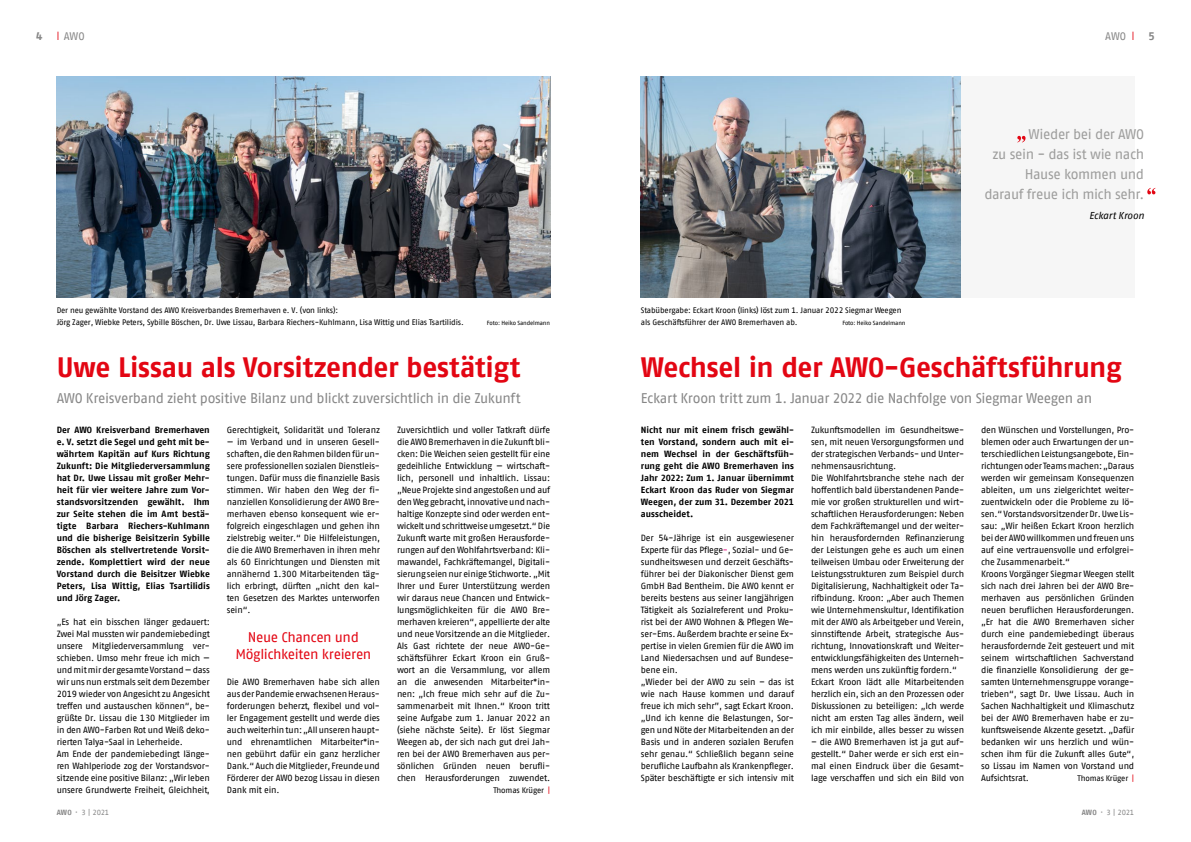
<style>
.page{position:relative;width:1191px;height:842px;background:#fff}
.page>*{position:absolute;margin:0;border:0;box-sizing:border-box;transform-origin:0 0}
.t1{font:700 28px "AWO Fago Office";letter-spacing:-.01em;color:#e30613}
.t2{font:14px "AWO Fago Office";letter-spacing:-.03em;color:#878787}
.t3{font:14px/20px "AWO Fago Office";letter-spacing:-.03em;color:#9d9d9c;text-align:right}
.t4{font:14px/17px "AWO Fago Office";letter-spacing:-.03em;color:#e30613;text-align:center}
.t5{font:11px "AWO Fago Office";color:#878787}
.t6{font:700 11px "AWO Fago Office";color:#878787}
.t7{font:italic 10px "AWO Fago Office";letter-spacing:-.015em;color:#000}
.t8{font:9px/12px "AWO Fago Office";letter-spacing:-.015em;color:#000}
.t9{font:700 9px/12px "AWO Fago Office";color:#000;text-align:justify}
.t10{font:8px/12px "AWO Fago Office";letter-spacing:-.015em;color:#000}
.t11{font:7.5px "AWO Fago Office";letter-spacing:-.03em;color:#878787}
.t12{font:6px "AWO Fago Office";letter-spacing:-.015em;color:#000}
.s1{font-size:9px;color:#e30613}
.s2{color:#e30613}
.s3{font-weight:700}
.s4{color:#e6007d}
</style>
<div class="page">
<img style="left:57px;top:77px;width:493px;height:221px">
<img style="left:641px;top:77px;width:320px;height:221px">
<div style="left:961px;top:77px;width:173px;height:221px;background:#f6f6f6"></div>
<svg style="left:1147px;top:188px;width:8px;height:6px"></svg>
<svg style="left:1017px;top:136px;width:8px;height:6px"></svg>
<p class="t6" style="left:36px;top:29px;width:8px">4</p>
<p class="t5" style="left:57px;top:30px;width:29px"><span class="s1">|</span> AWO</p>
<p class="t5" style="left:1105px;top:30px;width:31px">AWO <span class="s1">|</span></p>
<p class="t6" style="left:1148px;top:29px;width:8px">5</p>
<p class="t10" style="left:57px;top:304px;width:408px">Der neu gewählte Vorstand des AWO Kreisverbandes Bremerhaven e. V. (von links):<br>Jörg Zager, Wiebke Peters, Sybille Böschen, Dr. Uwe Lissau, Barbara Riechers-Kuhlmann, Lisa Wittig und Elias Tsartilidis.</p>
<p class="t12" style="left:487px;top:319px;width:65px">Foto: Heiko Sandelmann</p>
<h1 class="t1" style="left:57px;top:351px;width:465px">Uwe Lissau als Vorsitzender bestätigt</h1>
<h2 class="t2" style="left:57px;top:390px;width:465px">AWO Kreisverband zieht positive Bilanz und blickt zuversichtlich in die Zukunft</h2>
<p class="t8" style="left:397px;top:424px;width:155px;text-align:justify">Zuversichtlich und voller Tatkraft dürfe die AWO Bremerhaven in die Zukunft bli&shy;cken: Die Weichen seien gestellt für eine gedeihliche Entwicklung — wirtschaft&shy;lich, personell und inhaltlich. Lissau: „Neue Projekte sind angestoßen und auf den Weg gebracht, innovative und nach&shy;haltige Konzepte sind oder werden ent&shy;wickelt und schrittweise umgesetzt.“ Die Zukunft warte mit großen Herausforde&shy;rungen auf den Wohlfahrtsverband: Kli&shy;mawandel, Fachkräftemangel, Digitali&shy;sierung seien nur einige Stichworte. „Mit Ihrer und Eurer Unterstützung werden wir daraus neue Chancen und Entwick&shy;lungsmöglichkeiten für die AWO Bre&shy;merhaven kreieren“, appellierte der alte und neue Vorsitzende an die Mitglieder.<br>Als Gast richtete der neue AWO-Ge&shy;schäftsführer Eckart Kroon ein Gruß&shy;wort an die Versammlung, vor allem an die anwesenden Mitarbeiter*in&shy;nen: „Ich freue mich sehr auf die Zu&shy;sammenarbeit mit Ihnen.“ Kroon tritt seine Aufgabe zum 1. Januar 2022 an (siehe nächste Seite). Er löst Siegmar Weegen ab, der sich nach gut drei Jah&shy;ren bei der AWO Bremerhaven aus per&shy;sönlichen Gründen neuen berufli&shy;chen Herausforderungen zuwendet.</p>
<p class="t10" style="left:493px;top:784px;width:58px">Thomas Krüger <span class="s2">|</span></p>
<p class="t9" style="left:57px;top:424px;width:155px">Der AWO Kreisverband Bremerhaven e. V. setzt die Segel und geht mit be&shy;währtem Kapitän auf Kurs Richtung Zukunft: Die Mitgliederversammlung hat Dr. Uwe Lissau mit großer Mehr&shy;heit für vier weitere Jahre zum Vor&shy;standsvorsitzenden gewählt. Ihm zur Seite stehen die im Amt bestä&shy;tigte Barbara Riechers-Kuhlmann und die bisherige Beisitzerin Sybille Böschen als stellvertretende Vorsit&shy;zende. Komplettiert wird der neue Vorstand durch die Beisitzer Wiebke Peters, Lisa Wittig, Elias Tsartilidis und Jörg Zager.</p>
<p class="t8" style="left:57px;top:616px;width:155px">„Es hat ein bisschen länger gedauert:<br>Zwei Mal mussten wir pandemiebedingt unsere Mitgliederversammlung ver&shy;schieben. Umso mehr freue ich mich — und mit mir der gesamte Vorstand — dass wir uns nun erstmals seit dem Dezember 2019 wieder von Angesicht zu Angesicht treffen und austauschen können“, be&shy;grüßte Dr. Lissau die 130 Mitglieder im in den AWO-Farben Rot und Weiß deko&shy;rierten Talya-Saal in Leherheide.<br>Am Ende der pandemiebedingt länge&shy;ren Wahlperiode zog der Vorstandsvor&shy;sitzende eine positive Bilanz: „Wir leben unsere Grundwerte Freiheit, Gleichheit,</p>
<p class="t8" style="left:227px;top:424px;width:155px">Gerechtigkeit, Solidarität und Toleranz</p>
<p class="t8" style="left:227px;top:436px;width:155px;text-align:justify">— im Verband und in unseren Gesell&shy;schaften, die den Rahmen bilden für un&shy;sere professionellen sozialen Dienstleis&shy;tungen. Dafür muss die finanzielle Basis stimmen. Wir haben den Weg der fi&shy;nanziellen Konsolidierung der AWO Bre&shy;merhaven ebenso konsequent wie er&shy;folgreich eingeschlagen und gehen ihn zielstrebig weiter.“ Die Hilfeleistungen, die die AWO Bremerhaven in ihren mehr als 60 Einrichtungen und Diensten mit annähernd 1.300 Mitarbeitenden täg&shy;lich erbringt, dürften „nicht den kal&shy;ten Gesetzen des Marktes unterworfen sein“.</p>
<h2 class="t4" style="left:235px;top:629px;width:137px">Neue Chancen und<br>Möglichkeiten kreieren</h2>
<p class="t8" style="left:227px;top:676px;width:155px;text-align:justify">Die AWO Bremerhaven habe sich allen aus der Pandemie erwachsenen Heraus&shy;forderungen beherzt, flexibel und vol&shy;ler Engagement gestellt und werde dies auch weiterhin tun: „All unseren haupt&shy;und ehrenamtlichen Mitarbeiter*in&shy;nen gebührt dafür ein ganz herzlicher Dank.“ Auch die Mitglieder, Freunde und Förderer der AWO bezog Lissau in diesen Dank mit ein.</p>
<p class="t11" style="left:57px;top:808px;width:54px"><span class="s3">AWO</span> · 3 | 2021</p>
<p class="t10" style="left:641px;top:304px;width:262px">Stabübergabe: Eckart Kroon (links) löst zum 1. Januar 2022 Siegmar Weegen als Geschäftsführer der AWO Bremerhaven ab.</p>
<p class="t12" style="left:842px;top:319px;width:65px">Foto: Heiko Sandelmann</p>
<h2 class="t3" style="left:984px;top:124px;width:161px">Wieder bei der AWO<br>zu sein - das ist wie nach<br>Hause kommen und darauf freue ich mich sehr.</h2>
<p class="t7" style="left:1089px;top:210px;width:56px">Eckart Kroon</p>
<h1 class="t1" style="left:641px;top:351px;width:482px">Wechsel in der AWO-Geschäftsführung</h1>
<h2 class="t2" style="left:641px;top:390px;width:453px">Eckart Kroon tritt zum 1. Januar 2022 die Nachfolge von Siegmar Weegen an</h2>
<p class="t8" style="left:981px;top:424px;width:155px">den Wünschen und Vorstellungen, Pro&shy;blemen oder auch Erwartungen der un&shy;terschiedlichen Leistungsangebote, Ein&shy;richtungen oder Teams machen: „Daraus werden wir gemeinsam Konsequenzen ableiten, um uns zielgerichtet weiter&shy;zuentwickeln oder die Probleme zu lö&shy;sen.“ Vorstandsvorsitzender Dr. Uwe Lis&shy;sau: „Wir heißen Eckart Kroon herzlich bei der AWO willkommen und freuen uns auf eine vertrauensvolle und erfolgrei&shy;che Zusammenarbeit.“<br>Kroons Vorgänger Siegmar Weegen stellt sich nach drei Jahren bei der AWO Bre&shy;merhaven aus persönlichen Gründen neuen beruflichen Herausforderungen. „Er hat die AWO Bremerhaven sicher durch eine pandemiebedingt überaus herausfordernde Zeit gesteuert und mit seinem wirtschaftlichen Sachverstand die finanzielle Konsolidierung der ge&shy;samten Unternehmensgruppe vorange&shy;trieben“, sagt Dr. Uwe Lissau. Auch in Sachen Nachhaltigkeit und Klimaschutz bei der AWO Bremerhaven habe er zu&shy;kunftsweisende Akzente gesetzt. „Dafür bedanken wir uns herzlich und wün&shy;schen ihm für die Zukunft alles Gute“, so Lissau im Namen von Vorstand und Aufsichtsrat.</p>
<p class="t9" style="left:641px;top:424px;width:155px">Nicht nur mit einem frisch gewähl&shy;ten Vorstand, sondern auch mit ei&shy;nem Wechsel in der Geschäftsfüh&shy;rung geht die AWO Bremerhaven ins Jahr 2022: Zum 1. Januar übernimmt Eckart Kroon das Ruder von Siegmar Weegen, der zum 31. Dezember 2021 ausscheidet.</p>
<p class="t8" style="left:641px;top:532px;width:155px">Der 54-Jährige ist ein ausgewiesener Experte für das Pflege<span class="s4">-</span>, Sozial- und Ge&shy;sundheitswesen und derzeit Geschäfts&shy;führer bei der Diakonischer Dienst gem GmbH Bad Bentheim. Die AWO kennt er bereits bestens aus seiner langjährigen Tätigkeit als Sozialreferent und Proku&shy;rist bei der AWO Wohnen &amp; Pflegen We&shy;ser-Ems. Außerdem brachte er seine Ex&shy;pertise in vielen Gremien für die AWO im Land Niedersachsen und auf Bundese&shy;bene ein.<br>„Wieder bei der AWO zu sein – das ist wie nach Hause kommen und darauf freue ich mich sehr”, sagt Eckart Kroon. „Und ich kenne die Belastungen, Sor&shy;gen und Nöte der Mitarbeitenden an der Basis und in anderen sozialen Berufen sehr genau.“ Schließlich begann seine berufliche Laufbahn als Krankenpfleger.<br>Später beschäftigte er sich intensiv mit</p>
<p class="t8" style="left:811px;top:424px;width:155px">Zukunftsmodellen im Gesundheitswe&shy;sen, mit neuen Versorgungsformen und der strategischen Verbands- und Unter&shy;nehmensausrichtung.<br>Die Wohlfahrtsbranche stehe nach der hoffentlich bald überstandenen Pande&shy;mie vor großen strukturellen und wirt&shy;schaftlichen Herausforderungen: Neben dem Fachkräftemangel und der weiter&shy;hin herausfordernden Refinanzierung der Leistungen gehe es auch um einen teilweisen Umbau oder Erweiterung der Leistungsstrukturen zum Beispiel durch Digitalisierung, Nachhaltigkeit oder Ta&shy;rifbindung. Kroon: „Aber auch Themen wie Unternehmenskultur, Identifikation mit der AWO als Arbeitgeber und Verein, sinnstiftende Arbeit, strategische Aus&shy;richtung, Innovationskraft und Weiter&shy;entwicklungsfähigkeiten des Unterneh&shy;mens werden uns zukünftig fordern.“ Eckart Kroon lädt alle Mitarbeitenden herzlich ein, sich an den Prozessen oder Diskussionen zu beteiligen: „Ich werde nicht am ersten Tag alles ändern, weil ich mir einbilde, alles besser zu wissen</p>
<p class="t8" style="left:811px;top:736px;width:155px;text-align:justify">– die AWO Bremerhaven ist ja gut auf&shy;gestellt.“ Daher werde er sich erst ein&shy;mal einen Eindruck über die Gesamt&shy;lage verschaffen und sich ein Bild von</p>
<p class="t10" style="left:1077px;top:772px;width:58px">Thomas Krüger <span class="s2">|</span></p>
<p class="t11" style="left:1081px;top:808px;width:54px"><span class="s3">AWO</span> · 3 | 2021</p>
</div>
